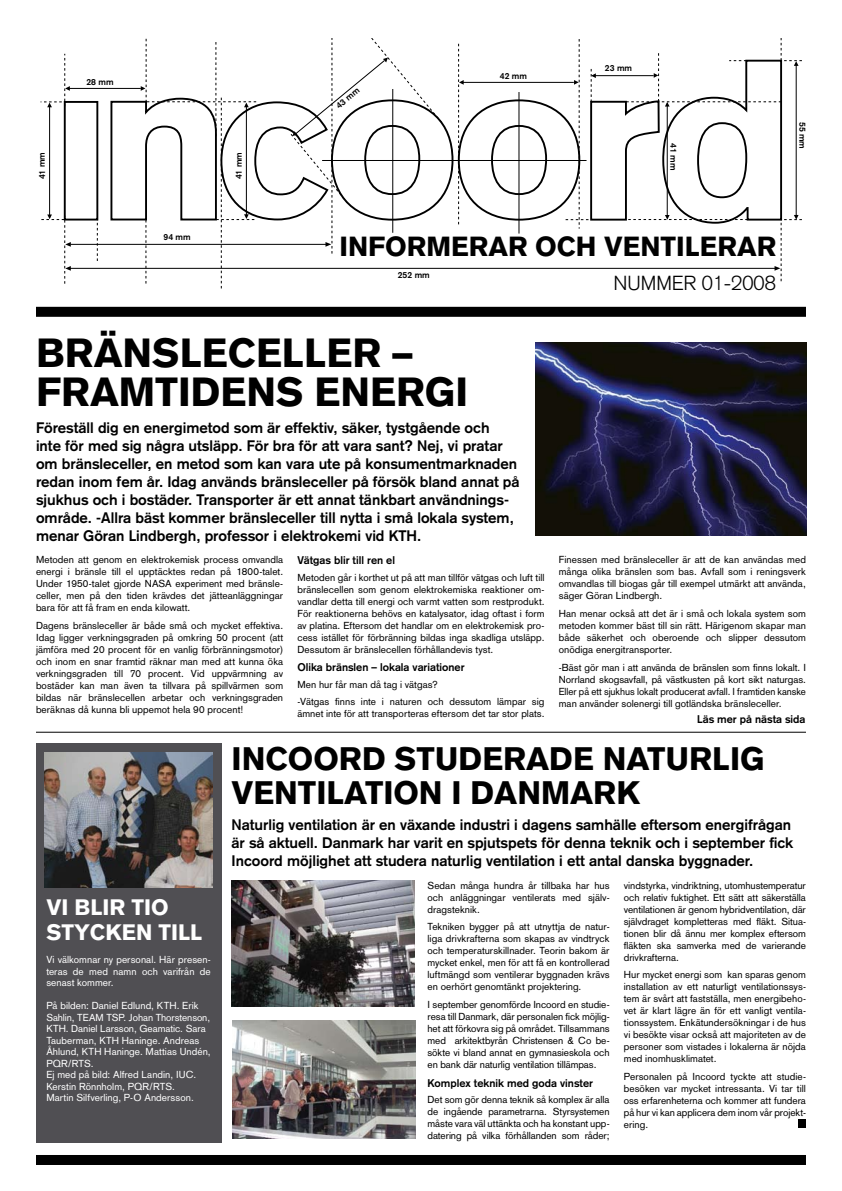
<style>
.page{position:relative;width:842px;height:1191px;background:#fff}
.page>*{position:absolute;margin:0;border:0;box-sizing:border-box;transform-origin:0 0}
.t1{font:900 40px/39px "Akzidenz Grotesk";color:#000}
.t2{font:900 32px/34px "Akzidenz Grotesk";color:#000}
.t3{font:900 27.2px "Akzidenz Grotesk";color:#000}
.t4{font:900 22px/25px "Akzidenz Grotesk";color:#fff}
.t5{font:300 20px "Akzidenz Grotesk";color:#000}
.t6{font:700 15px/18px "Akzidenz Grotesk";color:#000}
.t7{font:700 11px "Akzidenz Grotesk";color:#000}
.t8{font:10px/12px "Akzidenz Grotesk";letter-spacing:.005em;color:#000;text-align:justify}
.t9{font:10px/11.5px "Akzidenz Grotesk";letter-spacing:.005em;color:#fff;text-align:justify}
.t10{font:700 8.7px "Akzidenz Grotesk";color:#000}
</style>
<div class="page">
<hr style="left:71px;top:244px;width:255px;height:1px;background:#000">
<svg style="left:290px;top:39px;width:104px;height:214px"></svg>
<svg style="left:97px;top:225px;width:1px;height:36px"></svg>
<hr style="left:70px;top:268px;width:706px;height:1px;background:#000">
<svg style="left:458px;top:44px;width:2px;height:13px"></svg>
<hr style="left:49px;top:106px;width:1px;height:112px;background:#000">
<svg style="left:41px;top:214px;width:30px;height:70px"></svg>
<svg style="left:63px;top:59px;width:720px;height:166px"></svg>
<hr style="left:667px;top:103px;width:1px;height:113px;background:#000">
<hr style="left:796px;top:65px;width:1px;height:151px;background:#000">
<hr style="left:519px;top:92px;width:1px;height:141px;background:#000">
<hr style="left:392px;top:89px;width:1px;height:144px;background:#000">
<svg style="left:774px;top:215px;width:28px;height:66px"></svg>
<svg style="left:626px;top:215px;width:122px;height:5px"></svg>
<svg style="left:41px;top:54px;width:29px;height:53px"></svg>
<svg style="left:141px;top:39px;width:115px;height:249px"></svg>
<hr style="left:593px;top:75px;width:61px;height:1px;background:#000">
<svg style="left:565px;top:39px;width:31px;height:190px"></svg>
<svg style="left:626px;top:39px;width:176px;height:68px"></svg>
<hr style="left:322px;top:160px;width:264px;height:1px;background:#000">
<img style="left:535px;top:342px;width:272px;height:193px">
<hr style="left:36px;top:731px;width:770px;height:1px;background:#000">
<div style="left:36px;top:307px;width:770px;height:10px;background:#000"></div>
<div style="left:36px;top:743px;width:185px;height:399px;background:#504f53"></div>
<div style="left:36px;top:1155px;width:770px;height:10px;background:#000"></div>
<img style="left:44px;top:752px;width:168px;height:135px">
<img style="left:231px;top:881px;width:184px;height:125px">
<img style="left:232px;top:1020px;width:184px;height:118px">
<div style="left:798px;top:1119px;width:8px;height:9px;background:#000"></div>
<p class="t10" style="left:86px;top:77px;width:29px">28 mm</p>
<p class="t10" style="left:334px;top:102px;width:29px;rotate:-39deg">43 mm</p>
<p class="t10" style="left:500px;top:70px;width:29px">42 mm</p>
<p class="t10" style="left:605px;top:63px;width:29px">23 mm</p>
<p class="t10" style="left:37px;top:179px;width:29px;rotate:-90deg">41 mm</p>
<p class="t10" style="left:234px;top:179px;width:29px;rotate:-90deg">41 mm</p>
<p class="t10" style="left:679px;top:143px;width:29px;rotate:90deg">41 mm</p>
<p class="t10" style="left:164px;top:232px;width:29px">94 mm</p>
<h3 class="t3" style="left:339px;top:230px;width:438px">INFORMERAR OCH VENTILERAR</h3>
<h3 class="t5" style="left:613px;top:272px;width:164px">NUMMER 01-2008</h3>
<p class="t10" style="left:398px;top:270px;width:33px">252 mm</p>
<h1 class="t1" style="left:36px;top:333px;width:433px">BRÄNSLECELLER –<br>FRAMTIDENS ENERGI</h1>
<p class="t10" style="left:808px;top:122px;width:29px;rotate:90deg">55 mm</p>
<p class="t6" style="left:36px;top:418px;width:485px">Föreställ dig en energimetod som är effektiv, säker, tystgående och<br>inte för med sig några utsläpp. För bra för att vara sant? Nej, vi pratar om bränsleceller, en metod som kan vara ute på konsumentmarknaden redan inom fem år. Idag används bränsleceller på försök bland annat på sjukhus och i bostäder. Transporter är ett annat tänkbart användnings&shy;område. -Allra bäst kommer bränsleceller till nytta i små lokala system, menar Göran Lindbergh, professor i elektrokemi vid KTH.</p>
<p class="t8" style="left:36px;top:554px;width:249px">Metoden att genom en elektrokemisk process omvandla energi i bränsle till el upptäcktes redan på 1800-talet.<br>Under 1950-talet gjorde NASA experiment med bränsle&shy;celler, men på den tiden krävdes det jätteanläggningar bara för att få fram en enda kilowatt.</p>
<p class="t8" style="left:36px;top:619px;width:249px">Dagens bränsleceller är både små och mycket effektiva.<br>Idag ligger verkningsgraden på omkring 50 procent (att jämföra med 20 procent för en vanlig förbränningsmotor) och inom en snar framtid räknar man med att kunna öka verkningsgraden till 70 procent. Vid uppvärmning av bostäder kan man även ta tillvara på spillvärmen som bildas när bränslecellen arbetar och verkningsgraden beräknas då kunna bli uppemot hela 90 procent!</p>
<p class="t8" style="left:559px;top:554px;width:249px">Finessen med bränsleceller är att de kan användas med många olika bränslen som bas. Avfall som i reningsverk omvandlas till biogas går till exempel utmärkt att använda, säger Göran Lindbergh.</p>
<p class="t8" style="left:559px;top:607px;width:249px">Han menar också att det är i små och lokala system som metoden kommer bäst till sin rätt. Härigenom skapar man både säkerhet och oberoende och slipper dessutom onödiga energitransporter.</p>
<p class="t8" style="left:559px;top:661px;width:249px">-Bäst gör man i att använda de bränslen som finns lokalt. I Norrland skogsavfall, på västkusten på kort sikt naturgas.<br>Eller på ett sjukhus lokalt producerat avfall. I framtiden kanske man använder solenergi till gotländska bränsleceller.</p>
<p class="t7" style="left:697px;top:713px;width:110px">Läs mer på nästa sida</p>
<h2 class="t2" style="left:232px;top:742px;width:534px">INCOORD STUDERADE NATURLIG<br>VENTILATION I DANMARK</h2>
<p class="t7" style="left:297px;top:554px;width:99px">Vätgas blir till ren el</p>
<p class="t8" style="left:297px;top:571px;width:249px">Metoden går i korthet ut på att man tillför vätgas och luft till bränslecellen som genom elektrokemiska reaktioner om&shy;vandlar detta till energi och varmt vatten som restprodukt.<br>För reaktionerna behövs en katalysator, idag oftast i form av platina. Eftersom det handlar om en elektrokemisk pro&shy;cess istället för förbränning bildas inga skadliga utsläpp.<br>Dessutom är bränslecellen förhållandevis tyst.</p>
<p class="t7" style="left:297px;top:661px;width:169px">Olika bränslen – lokala variationer</p>
<p class="t8" style="left:297px;top:675px;width:249px;line-height:17.7px">Men hur får man då tag i vätgas?<br>-Vätgas finns inte i naturen och dessutom lämpar sig</p>
<p class="t8" style="left:297px;top:708px;width:249px">ämnet inte för att transporteras eftersom det tar stor plats.</p>
<h3 class="t4" style="left:46px;top:894px;width:158px">VI BLIR TIO<br>STYCKEN TILL</h3>
<p class="t9" style="left:46px;top:954px;width:166px">Vi välkomnar ny personal. Här presen&shy;teras de med namn och varifrån de senast kommer.</p>
<p class="t9" style="left:46px;top:1000px;width:166px;text-align:left">På bilden: Daniel Edlund, KTH. Erik<br>Sahlin, TEAM TSP. Johan Thorstenson,<br>KTH. Daniel Larsson, Geamatic. Sara<br>Tauberman, KTH Haninge. Andreas<br>Åhlund, KTH Haninge. Mattias Undén,<br>PQR/RTS.<br>Ej med på bild: Alfred Landin, IUC.<br>Kerstin Rönnholm, PQR/RTS.<br>Martin Silfverling, P-O Andersson.</p>
<p class="t6" style="left:231px;top:815px;width:563px">Naturlig ventilation är en växande industri i dagens samhälle eftersom energifrågan är så aktuell. Danmark har varit en spjutspets för denna teknik och i september fick<br>Incoord möjlighet att studera naturlig ventilation i ett antal danska byggnader.</p>
<p class="t8" style="left:427px;top:879px;width:184px">Sedan många hundra år tillbaka har hus och anläggningar ventilerats med själv&shy;dragsteknik.</p>
<p class="t8" style="left:427px;top:920px;width:184px">Tekniken bygger på att utnyttja de natur&shy;liga drivkrafterna som skapas av vindtryck och temperaturskillnader. Teorin bakom är mycket enkel, men för att få en kontrollerad luftmängd som ventilerar byggnaden krävs en oerhört genomtänkt projektering.</p>
<p class="t8" style="left:427px;top:998px;width:184px">I september genomförde Incoord en studie&shy;resa till Danmark, där personalen fick möjlig&shy;het att förkovra sig på området. Tillsammans med arkitektbyrån Christensen &amp; Co be&shy;sökte vi bland annat en gymnasieskola och en bank där naturlig ventilation tillämpas.</p>
<p class="t7" style="left:427px;top:1076px;width:167px">Komplex teknik med goda vinster</p>
<p class="t8" style="left:427px;top:1093px;width:184px">Det som gör denna teknik så komplex är alla de ingående parametrarna. Styrsystemen måste vara väl uttänkta och ha konstant upp&shy;datering på vilka förhållanden som råder;</p>
<p class="t8" style="left:624px;top:879px;width:184px">vindstyrka, vindriktning, utomhustemperatur och relativ fuktighet. Ett sätt att säkerställa ventilationen är genom hybridventilation, där självdraget kompletteras med fläkt. Situa&shy;tionen blir då ännu mer komplex eftersom fläkten ska samverka med de varierande drivkrafterna.</p>
<p class="t8" style="left:624px;top:968px;width:184px">Hur mycket energi som kan sparas genom installation av ett naturligt ventilationssys&shy;tem är svårt att fastställa, men energibeho&shy;vet är klart lägre än för ett vanligt ventila&shy;tionssystem. Enkätundersökningar i de hus vi besökte visar också att majoriteten av de personer som vistades i lokalerna är nöjda med inomhusklimatet.</p>
<p class="t8" style="left:624px;top:1070px;width:184px">Personalen på Incoord tyckte att studie&shy;besöken var mycket intressanta. Vi tar till oss erfarenheterna och kommer att fundera på hur vi kan applicera dem inom vår projekt&shy;ering.</p>
</div>
